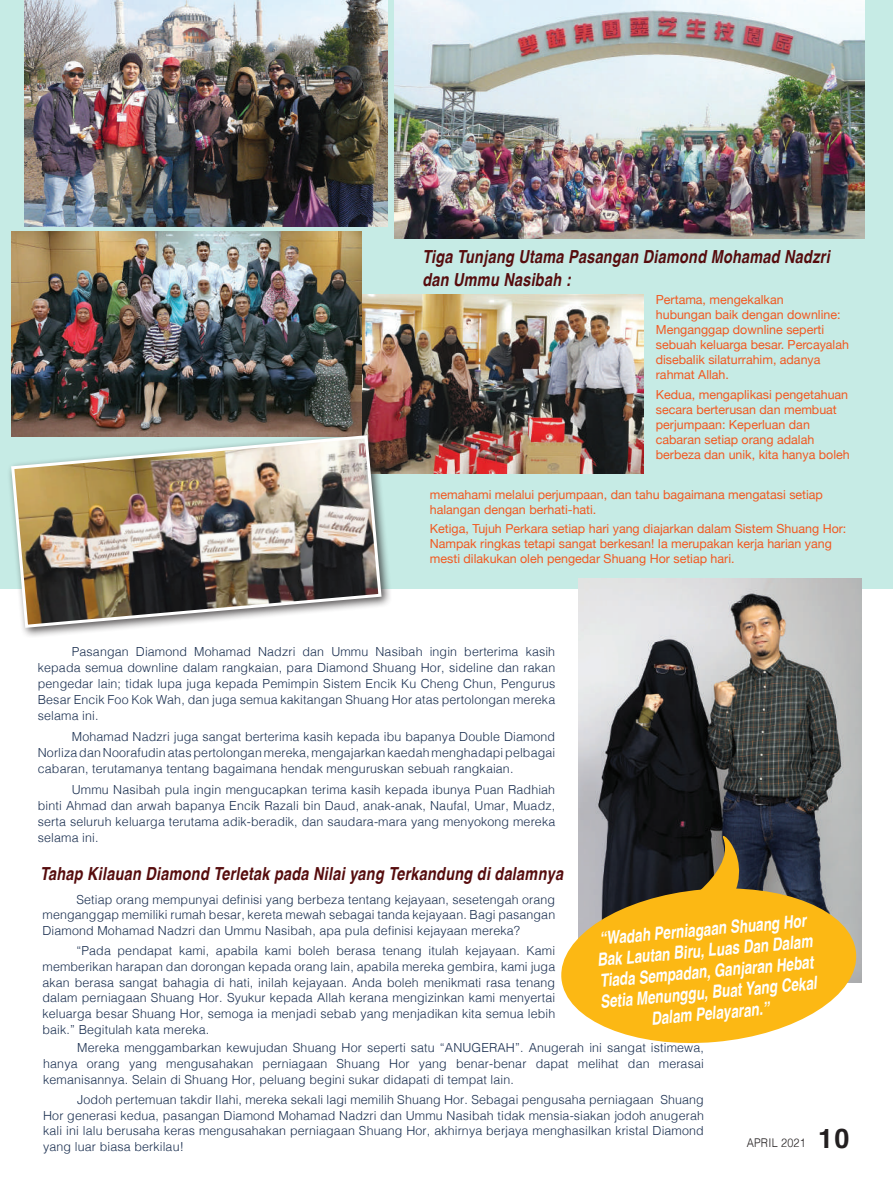
<style>
.page{position:relative;width:893px;height:1191px;background:#fff}
.page>*{position:absolute;margin:0;border:0;box-sizing:border-box;transform-origin:0 0}
.t1{font:700 27px "Helvetica";color:#231f20}
.t2{font:italic 700 18px/21px "Helvetica";color:#fff;text-align:center;scale:.75 1}
.t3{font:italic 700 18px/22.5px "Helvetica";letter-spacing:.02em;color:#560c0d;scale:.8 1}
.t4{font:300 12.45px/15.8px "Helvetica";letter-spacing:.01em;color:#192e4f;text-align:justify}
.t5{font:12.45px/15px "Helvetica Neue";color:#f15921}
.t6{font:300 12px "Helvetica";letter-spacing:.02em;color:#231f20;scale:.9 1}
</style>
<div class="page">
<div style="left:0;top:0;width:893px;height:589px;background:#c6ebe5"></div>
<img style="left:578px;top:578px;width:283px;height:404px">
<img style="left:24px;top:0;width:364px;height:226px">
<img style="left:361px;top:295px;width:282px;height:178px">
<img style="left:11px;top:231px;width:350px;height:199px">
<img style="left:394px;top:0;width:470px;height:239px">
<div style="left:6px;top:430px;width:386px;height:208px;background:#231f20;opacity:.75"></div>
<img style="left:10px;top:433px;width:373px;height:196px">
<svg style="left:561px;top:882px;width:299px;height:162px;fill:#fcb814"></svg>
<svg style="left:627px;top:823px;width:148px;height:165px;background:#a67e1c"></svg>
<h2 class="t3" style="left:422px;top:246px;width:511px">Tiga Tunjang Utama Pasangan Diamond Mohamad Nadzri dan Ummu Nasibah :</h2>
<p class="t5" style="left:656px;top:293px;width:195px">Pertama, mengekalkan<br>hubungan baik dengan downline:<br>Menganggap downline seperti sebuah keluarga besar. Percayalah disebalik silaturrahim, adanya rahmat Allah.</p>
<p class="t5" style="left:656px;top:387px;width:195px">Kedua, mengaplikasi pengetahuan secara berterusan dan membuat perjumpaan: Keperluan dan cabaran setiap orang adalah berbeza dan unik, kita hanya boleh</p>
<p class="t5" style="left:430px;top:487px;width:395px">memahami melalui perjumpaan, dan tahu bagaimana mengatasi setiap halangan dengan berhati-hati.</p>
<p class="t5" style="left:430px;top:522px;width:418px">Ketiga, Tujuh Perkara setiap hari yang diajarkan dalam Sistem Shuang Hor:<br>Nampak ringkas tetapi sangat berkesan! Ia merupakan kerja harian yang mesti dilakukan oleh pengedar Shuang Hor setiap hari.</p>
<p class="t4" style="left:38px;top:642px;width:519px;line-height:16.2px;text-indent:34px">Pasangan Diamond Mohamad Nadzri dan Ummu Nasibah ingin berterima kasih kepada semua downline dalam rangkaian, para Diamond Shuang Hor, sideline dan rakan pengedar lain; tidak lupa juga kepada Pemimpin Sistem Encik Ku Cheng Chun, Pengurus Besar Encik Foo Kok Wah, dan juga semua kakitangan Shuang Hor atas pertolongan mereka selama ini.</p>
<p class="t4" style="left:38px;top:727px;width:519px;line-height:16.2px;text-indent:34px">Mohamad Nadzri juga sangat berterima kasih kepada ibu bapanya Double Diamond Norliza dan Noorafudin atas pertolongan mereka, mengajarkan kaedah menghadapi pelbagai cabaran, terutamanya tentang bagaimana hendak menguruskan sebuah rangkaian.</p>
<p class="t4" style="left:38px;top:780px;width:519px;line-height:16.2px;text-indent:34px">Ummu Nasibah pula ingin mengucapkan terima kasih kepada ibunya Puan Radhiah binti Ahmad dan arwah bapanya Encik Razali bin Daud, anak-anak, Naufal, Umar, Muadz, serta seluruh keluarga terutama adik-beradik, dan saudara-mara yang menyokong mereka selama ini.</p>
<h2 class="t3" style="left:40px;top:863px;width:655px">Tahap Kilauan Diamond Terletak pada Nilai yang Terkandung di dalamnya</h2>
<p class="t4" style="left:43px;top:890px;width:514px;text-indent:34px">Setiap orang mempunyai definisi yang berbeza tentang kejayaan, sesetengah orang menganggap memiliki rumah besar, kereta mewah sebagai tanda kejayaan. Bagi pasangan Diamond Mohamad Nadzri dan Ummu Nasibah, apa pula definisi kejayaan mereka?</p>
<p class="t4" style="left:43px;top:942px;width:514px;text-indent:34px">“Pada pendapat kami, apabila kami boleh berasa tenang itulah kejayaan. Kami memberikan harapan dan dorongan kepada orang lain, apabila mereka gembira, kami juga akan berasa sangat bahagia di hati, inilah kejayaan. Anda boleh menikmati rasa tenang dalam perniagaan Shuang Hor. Syukur kepada Allah kerana mengizinkan kami menyertai keluarga besar Shuang Hor, semoga ia menjadi sebab yang menjadikan kita semua lebih baik.” Begitulah kata mereka.</p>
<p class="t4" style="left:43px;top:1039px;width:662px;text-indent:34px">Mereka menggambarkan kewujudan Shuang Hor seperti satu “ANUGERAH”. Anugerah ini sangat istimewa, hanya orang yang mengusahakan perniagaan Shuang Hor yang benar-benar dapat melihat dan merasai kemanisannya. Selain di Shuang Hor, peluang begini sukar didapati di tempat lain.</p>
<p class="t4" style="left:43px;top:1090px;width:662px;text-indent:34px">Jodoh pertemuan takdir Ilahi, mereka sekali lagi memilih Shuang Hor. Sebagai pengusaha perniagaan Shuang Hor generasi kedua, pasangan Diamond Mohamad Nadzri dan Ummu Nasibah tidak mensia-siakan jodoh anugerah kali ini lalu berusaha keras mengusahakan perniagaan Shuang Hor, akhirnya berjaya menghasilkan kristal Diamond yang luar biasa berkilau!</p>
<h2 class="t2" style="left:594px;top:928px;width:291px;rotate:-5deg">“Wadah Perniagaan Shuang Hor<br>Bak Lautan Biru, Luas Dan Dalam<br>Tiada Sempadan, Ganjaran Hebat<br>Setia Menunggu, Buat Yang Cekal<br>Dalam Pelayaran.”</h2>
<p class="t6" style="left:747px;top:1132px;width:67px">APRIL 2021</p>
<h1 class="t1" style="left:818px;top:1117px;width:33px">10</h1>
</div>
